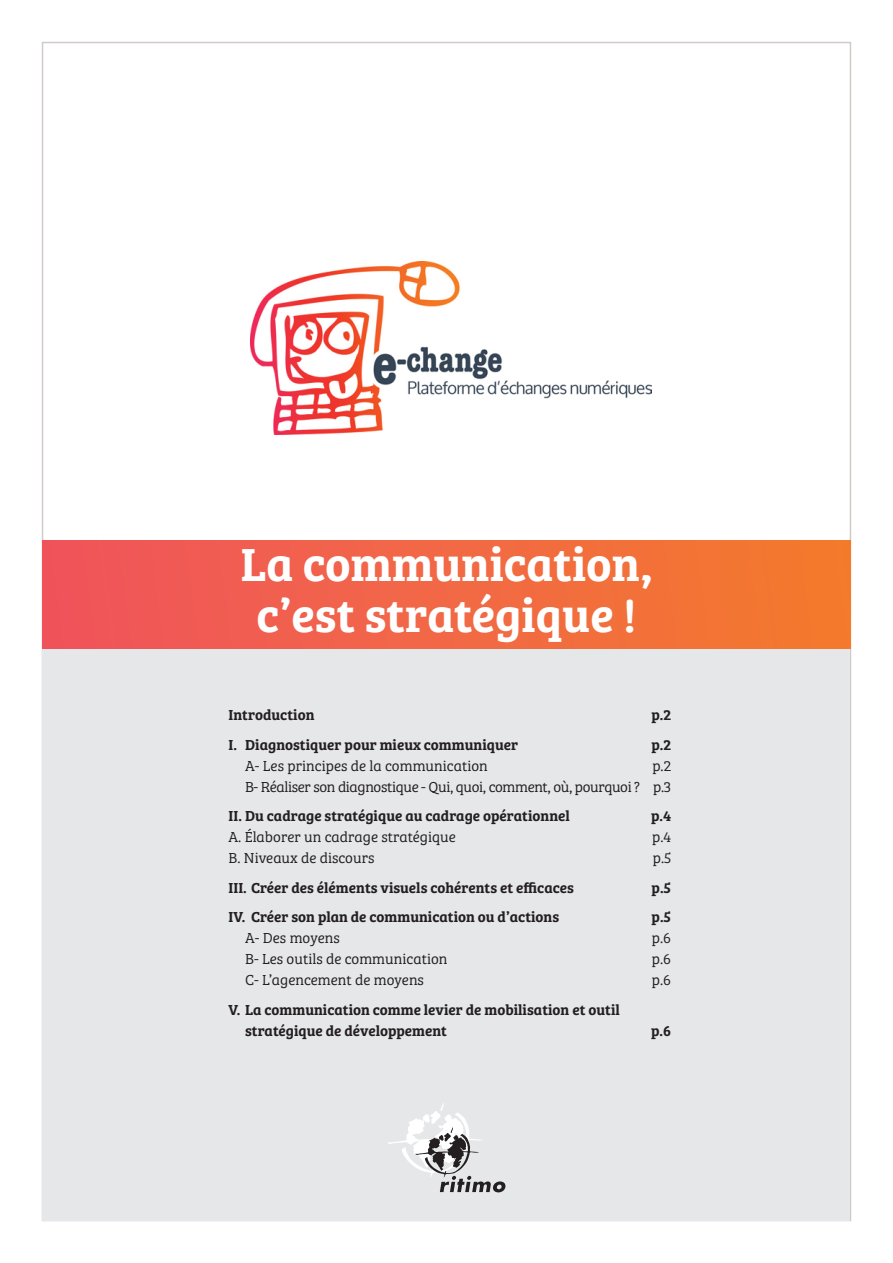
<style>
.page{position:relative;width:893px;height:1263px;background:#fff}
.page>*{position:absolute;margin:0;border:0;box-sizing:border-box;transform-origin:0 0}
.t1{font:600 48px/51px "Bree Serif";color:#fff;text-align:center}
.t2{font:600 15px/21px "Bree Serif";color:#231f20}
.t3{font:300 15px "Bree Serif";color:#231f20}
.t4{font:300 15px/21px "Bree Serif";letter-spacing:-.025em;color:#231f20;text-align:right}
</style>
<div class="page">
<div style="left:43px;top:629px;width:807px;height:591px;background:#e6e7e9"></div>
<div style="left:43px;top:540px;width:807px;height:108px;background:linear-gradient(to right,#f0545d,#f47b2c)"></div>
<svg style="left:388px;top:1103px;width:118px;height:89px"></svg>
<img style="left:250px;top:261px;width:402px;height:174px">
<h1 class="t1" style="left:240px;top:536px;width:414px">La communication, c’est stratégique !</h1>
<p class="t2" style="left:229px;top:704px;width:87px">Introduction</p>
<p class="t2" style="left:651px;top:704px;width:21px">p.2</p>
<p class="t2" style="left:229px;top:733px;width:291px">I. Diagnostiquer pour mieux communiquer</p>
<p class="t2" style="left:651px;top:733px;width:21px">p.2</p>
<p class="t3" style="left:245px;top:755px;width:244px">A- Les principes de la communication</p>
<p class="t4" style="left:245px;top:754px;width:427px">p.2<br>B- Réaliser son diagnostique - Qui, quoi, comment, où, pourquoi ? p.3</p>
<p class="t2" style="left:229px;top:805px;width:343px">II. Du cadrage stratégique au cadrage opérationnel</p>
<p class="t2" style="left:651px;top:805px;width:22px">p.4</p>
<p class="t3" style="left:229px;top:826px;width:229px">A. Élaborer un cadrage stratégique</p>
<p class="t3" style="left:652px;top:826px;width:21px">p.4</p>
<p class="t3" style="left:229px;top:847px;width:148px">B. Niveaux de discours</p>
<p class="t3" style="left:653px;top:847px;width:20px">p.5</p>
<p class="t2" style="left:229px;top:876px;width:347px">III. Créer des éléments visuels cohérents et efficaces</p>
<p class="t2" style="left:652px;top:876px;width:21px">p.5</p>
<p class="t2" style="left:229px;top:906px;width:332px">IV. Créer son plan de communication ou d’actions</p>
<p class="t2" style="left:652px;top:906px;width:21px">p.5</p>
<p class="t3" style="left:245px;top:927px;width:96px">A- Des moyens</p>
<p class="t3" style="left:652px;top:927px;width:21px">p.6</p>
<p class="t3" style="left:245px;top:948px;width:204px">B- Les outils de communication</p>
<p class="t3" style="left:652px;top:948px;width:21px">p.6</p>
<p class="t3" style="left:245px;top:969px;width:180px">C- L’agencement de moyens</p>
<p class="t3" style="left:652px;top:969px;width:21px">p.6</p>
<p class="t2" style="left:245px;top:998px;width:376px;text-indent:-16px">V. La communication comme levier de mobilisation et outil stratégique de développement</p>
<p class="t2" style="left:651px;top:1019px;width:21px">p.6</p>
</div>
